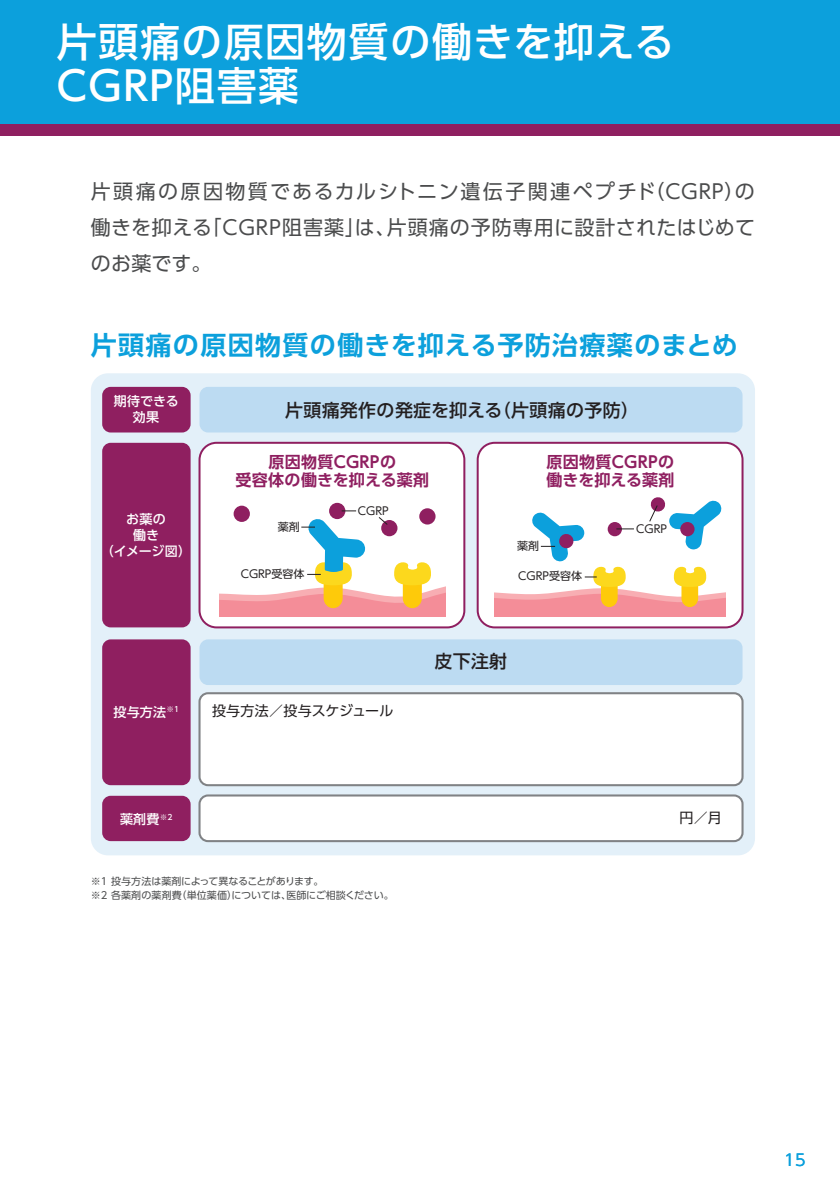
<style>
.page{position:relative;width:840px;height:1191px;background:#fff}
.page>*{position:absolute;margin:0;border:0;box-sizing:border-box;transform-origin:0 0}
.t1{font:500 40px/44px "UD Shin Go Pr 6";letter-spacing:.04em;color:#fff}
.t2{font:700 26px "UD Shin Go Pr 6 De";letter-spacing:.05em;color:#0ca0dc}
.t3{font:20px/36px "UD Shin Go Pr 6";letter-spacing:.04em;color:#4b4c4d;text-align:justify}
.t4{font:500 18px "UD Shin Go Pr 6";letter-spacing:.02em;color:#231f20}
.t5{font:700 16px/18px "UD Shin Go Pr 6 De";letter-spacing:.02em;color:#8f1f60}
.t6{font:16px "UD Shin Go Pr 6";color:#0ca0dc}
.t7{font:14px "UD Shin Go Pr 6";letter-spacing:.01em;color:#231f20}
.t8{font:500 13px/16px "UD Shin Go Pr 6";letter-spacing:.02em;color:#fff;text-align:center}
.t9{font:500 13px/16px "UD Shin Go Pr 6";color:#fff;text-align:center}
.t10{font:11px "UD Shin Go Pr 6";color:#231f20}
.t11{font:10px/14px "UD Shin Go Pr 6";letter-spacing:-.005em;color:#4b4c4d}
</style>
<div class="page">
<div style="left:0;top:0;width:839px;height:125px;background:#0ca0dc"></div>
<div style="left:0;top:125px;width:839px;height:11px;background:#8f1f60"></div>
<div style="left:91px;top:373px;width:663px;height:482px;background:#e3f0f9;border-radius:17px"></div>
<div style="left:102px;top:387px;width:88px;height:45px;background:#8f1f60;border-radius:9px"></div>
<div style="left:102px;top:443px;width:88px;height:184px;background:#8f1f60;border-radius:9px"></div>
<div style="left:102px;top:639px;width:88px;height:146px;background:#8f1f60;border-radius:9px"></div>
<div style="left:102px;top:795px;width:88px;height:46px;background:#8f1f60;border-radius:9px"></div>
<div style="left:199px;top:387px;width:543px;height:45px;background:#bcdbf2;border-radius:9px"></div>
<div style="left:199px;top:693px;width:543px;height:92px;background:#fff;border-radius:9px"></div>
<div style="left:198px;top:692px;width:545px;height:94px;border:2px solid #808285;border-radius:9px"></div>
<div style="left:199px;top:639px;width:543px;height:46px;background:#bcdbf2;border-radius:9px"></div>
<div style="left:199px;top:795px;width:543px;height:46px;background:#fff;border-radius:9px"></div>
<div style="left:198px;top:794px;width:545px;height:48px;border:2px solid #808285;border-radius:9px"></div>
<div style="left:477px;top:443px;width:265px;height:184px;background:#fff;border-radius:17px"></div>
<div style="left:476px;top:442px;width:267px;height:186px;border:2px solid #8f1f60;border-radius:17px"></div>
<svg style="left:494px;top:497px;width:231px;height:119px"></svg>
<div style="left:680px;top:522px;width:14px;height:14px;background:#8f1f60;border-radius:50%"></div>
<div style="left:199px;top:443px;width:265px;height:184px;background:#fff;border-radius:17px"></div>
<div style="left:198px;top:442px;width:267px;height:186px;border:2px solid #8f1f60;border-radius:17px"></div>
<svg style="left:233px;top:505px;width:17px;height:17px"></svg>
<svg style="left:419px;top:508px;width:16px;height:16px"></svg>
<div style="left:329px;top:503px;width:16px;height:16px;background:#8f1f60;border-radius:50%"></div>
<svg style="left:219px;top:510px;width:226px;height:106px"></svg>
<h1 class="t1" style="left:57px;top:18px;width:619px">片頭痛の原因物質の働きを抑える<br>CGRP阻害薬</h1>
<p class="t3" style="left:91px;top:173px;width:665px">片頭痛の原因物質であるカルシトニン遺伝子関連ペプチド（CGRP）の働きを抑える「CGRP阻害薬」は、片頭痛の予防専用に設計されたはじめてのお薬です。</p>
<h2 class="t2" style="left:91px;top:324px;width:648px">片頭痛の原因物質の働きを抑える予防治療薬のまとめ</h2>
<p class="t8" style="left:114px;top:393px;width:66px">期待できる効果</p>
<p class="t9" style="left:101px;top:511px;width:92px">お薬の<br>働き<br>（イメージ図）</p>
<p class="t8" style="left:113px;top:703px;width:67px">投与方法<sup>※1</sup></p>
<p class="t4" style="left:285px;top:395px;width:355px">片頭痛発作の発症を抑える（片頭痛の予防）</p>
<p class="t5" style="left:235px;top:452px;width:195px;text-align:center">原因物質CGRPの<br>受容体の働きを抑える薬剤</p>
<p class="t10" style="left:277px;top:518px;width:23px">薬剤</p>
<p class="t10" style="left:241px;top:565px;width:65px">CGRP受容体</p>
<p class="t10" style="left:358px;top:501px;width:32px">CGRP</p>
<p class="t5" style="left:546px;top:452px;width:129px">原因物質CGRPの働きを抑える薬剤</p>
<p class="t10" style="left:517px;top:537px;width:23px">薬剤</p>
<p class="t10" style="left:518px;top:567px;width:65px">CGRP受容体</p>
<p class="t10" style="left:636px;top:520px;width:32px">CGRP</p>
<p class="t7" style="left:212px;top:699px;width:183px">投与方法／投与スケジュール</p>
<p class="t4" style="left:434px;top:646px;width:74px">皮下注射</p>
<p class="t8" style="left:120px;top:810px;width:54px">薬剤費<sup>※2</sup></p>
<p class="t7" style="left:679px;top:806px;width:44px">円／月</p>
<p class="t11" style="left:91px;top:874px;width:304px">※1 投与方法は薬剤によって異なることがあります。<br>※2 各薬剤の薬剤費（単位薬価）については、医師にご相談ください。</p>
<p class="t6" style="left:783px;top:1147px;width:23px">15</p>
</div>
